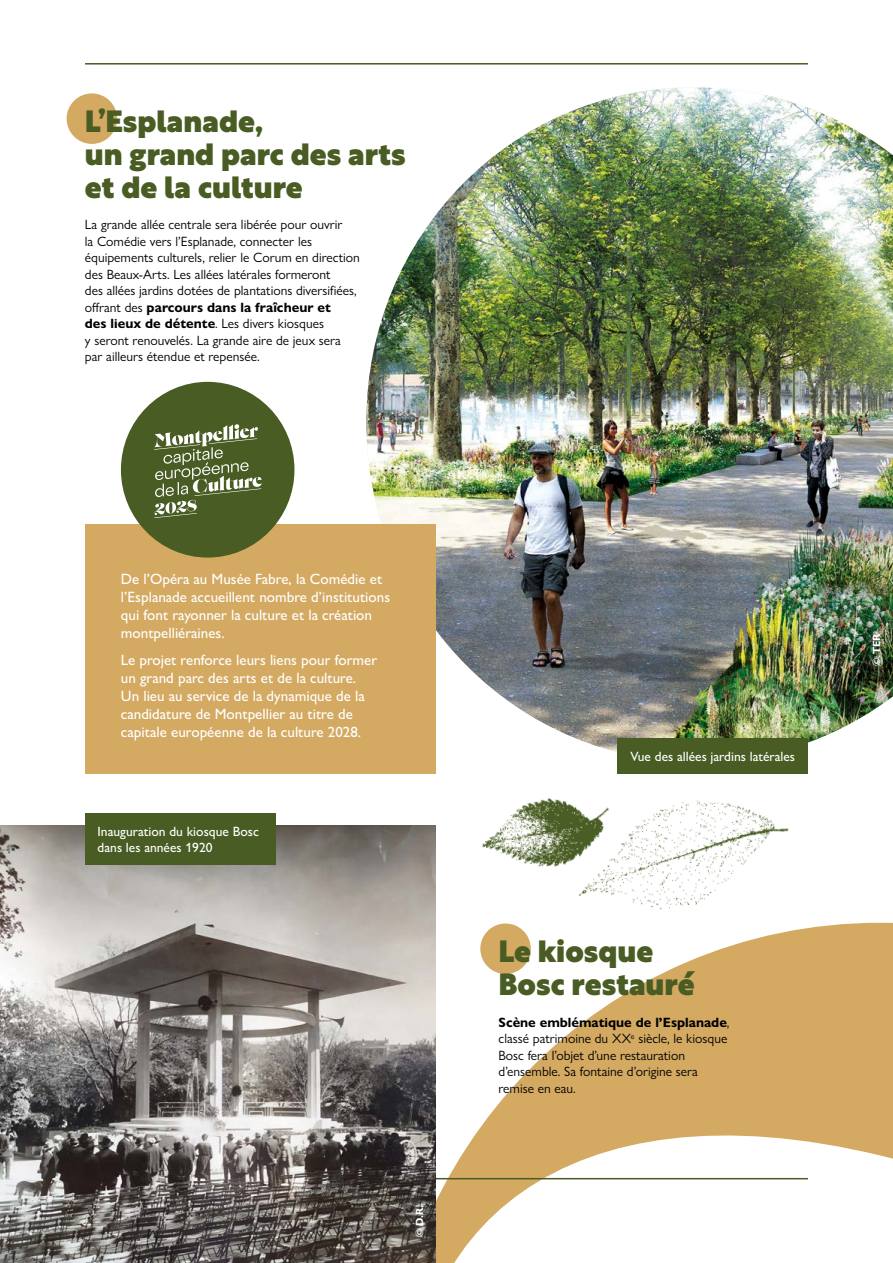
<style>
.page{position:relative;width:893px;height:1263px;background:#fff}
.page>*{position:absolute;margin:0;border:0;box-sizing:border-box;transform-origin:0 0}
.t1{font:900 30px/33px "Rustica";color:#495c23}
.t2{font:500 15px/18px "Gill Sans Nova";color:#fff}
.t3{font:13.5px/16.5px "Gill Sans Nova";color:#000}
.t4{font:500 13.5px/16.2px "Gill Sans Nova";color:#fff}
.t5{font:700 10.5px "Gill Sans Nova";color:#fff}
.s1{font-weight:700}
</style>
<div class="page">
<img style="left:366px;top:87px;width:527px;height:675px">
<svg style="left:436px;top:923px;width:457px;height:340px"></svg>
<div style="left:85px;top:524px;width:351px;height:250px;background:#d4a962"></div>
<hr style="left:85px;top:63px;width:723px;height:2px;background:#495c23">
<hr style="left:85px;top:1178px;width:723px;height:1px;background:#495c23">
<div style="left:121px;top:382px;width:173px;height:176px;background:#495c23;border-radius:50%"></div>
<svg style="left:154px;top:424px;width:108px;height:94px"></svg>
<div style="left:480px;top:923px;width:51px;height:51px;background:#d4a962;border-radius:50%"></div>
<img style="left:0;top:826px;width:436px;height:437px">
<div style="left:67px;top:93px;width:50px;height:51px;background:#d4a962;border-radius:50%"></div>
<img style="left:482px;top:798px;width:77px;height:69px">
<img style="left:559px;top:800px;width:237px;height:126px">
<div style="left:618px;top:739px;width:190px;height:35px;background:#495c23"></div>
<div style="left:85px;top:813px;width:190px;height:52px;background:#495c23"></div>
<h1 class="t1" style="left:85px;top:103px;width:322px">L’Esplanade,<br>un grand parc des arts et de la culture</h1>
<p class="t3" style="left:85px;top:216px;width:277px">La grande allée centrale sera libérée pour ouvrir<br>la Comédie vers l’Esplanade, connecter les équipements culturels, relier le Corum en direction des Beaux-Arts. Les allées latérales formeront<br>des allées jardins dotées de plantations diversifiées, offrant des <span class="s1">parcours dans la fraîcheur et<br>des lieux de détente</span>. Les divers kiosques<br>y seront renouvelés. La grande aire de jeux sera par ailleurs étendue et repensée.</p>
<p class="t2" style="left:121px;top:570px;width:271px">De l’Opéra au Musée Fabre, la Comédie et l’Esplanade accueillent nombre d’institutions qui font rayonner la culture et la création montpelliéraines.</p>
<p class="t2" style="left:121px;top:650px;width:258px">Le projet renforce leurs liens pour former un grand parc des arts et de la culture.<br>Un lieu au service de la dynamique de la candidature de Montpellier au titre de capitale européenne de la culture 2028.</p>
<p class="t4" style="left:98px;top:823px;width:163px">Inauguration du kiosque Bosc dans les années 1920</p>
<p class="t5" style="left:413px;top:1237px;width:34px;rotate:-90deg">© D.R.</p>
<p class="t4" style="left:630px;top:748px;width:166px">Vue des allées jardins latérales</p>
<h1 class="t1" style="left:499px;top:933px;width:199px">Le kiosque<br>Bosc restauré</h1>
<p class="t3" style="left:499px;top:1013px;width:232px"><span class="s1">Scène emblématique de l’Esplanade</span>, classé patrimoine du XX<sup>e</sup> siècle, le kiosque Bosc fera l’objet d’une restauration d’ensemble. Sa fontaine d’origine sera remise en eau.</p>
<p class="t5" style="left:870px;top:666px;width:34px;rotate:-90deg">© TER</p>
</div>
